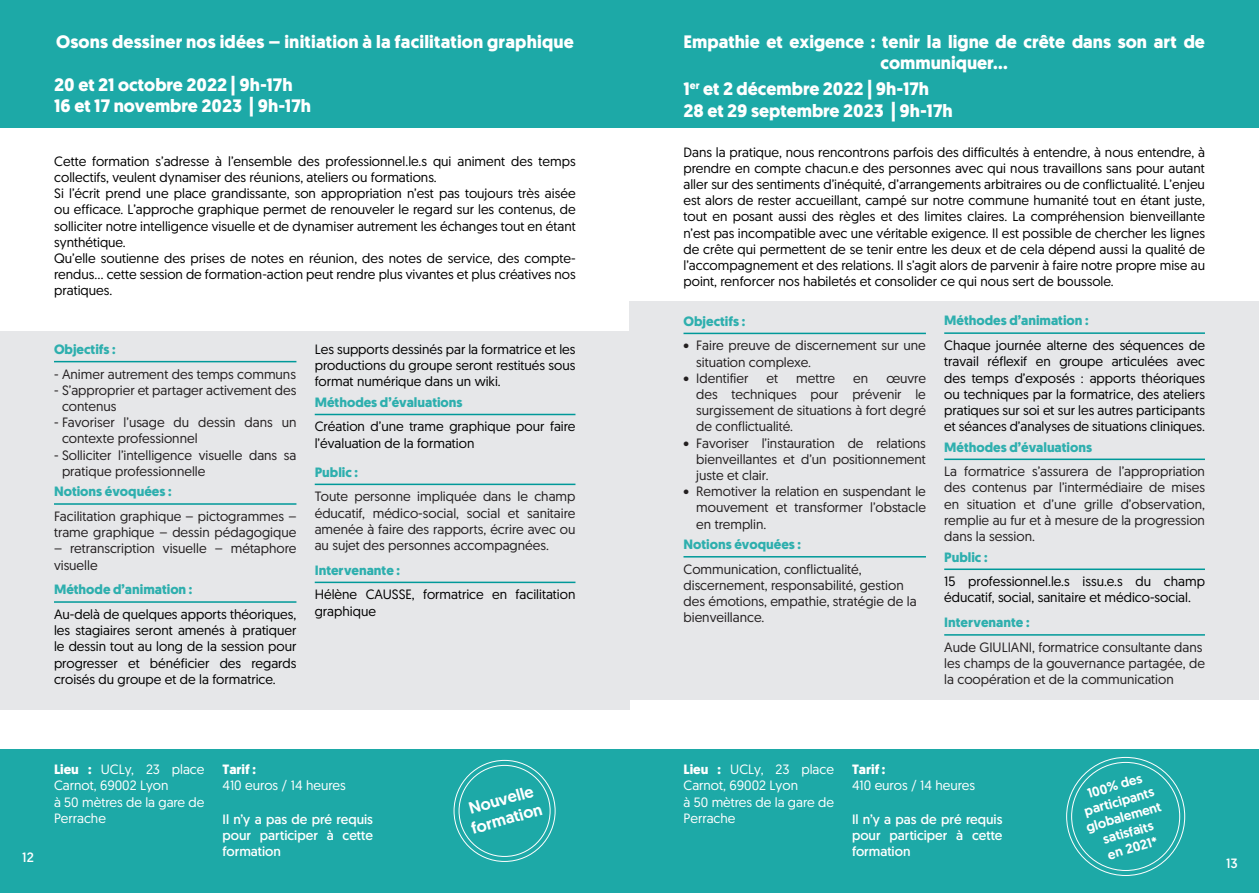
<style>
.page{position:relative;width:1259px;height:893px;background:#fff}
.page>*{position:absolute;margin:0;border:0;box-sizing:border-box;transform-origin:0 0}
.t1{font:700 18px/21.6px "Geomanist";color:#fff;text-align:center}
.t2{font:500 16.5px/19.8px "Geomanist";color:#fff}
.t3{font:13.5px/16.2px "Geomanist";color:#000;text-align:justify}
.t4{font:13.5px/16.2px "Geomanist";color:#231f20}
.t5{font:700 13.5px "Geomanist";color:#2eafae}
.t6{font:13.5px/16.2px "Geomanist";color:#fff}
.t7{font:13.5px/16.2px "Geomanist";color:#fff;text-align:justify}
.t8{font:500 13.5px/16.2px "Geomanist";color:#fff;text-align:center}
.t9{font:700 13.5px "Geomanist";color:#fff}
.s1{font-weight:700}
</style>
<div class="page">
<div style="left:629px;top:749px;width:630px;height:144px;background:#1da9a7"></div>
<div style="left:629px;top:0;width:630px;height:128px;background:#1da9a7"></div>
<div style="left:0;top:749px;width:629px;height:144px;background:#1da9a7"></div>
<div style="left:0;top:0;width:629px;height:128px;background:#1da9a7"></div>
<div style="left:0;top:331px;width:629px;height:379px;background:#e6e7e9"></div>
<hr style="left:54px;top:361px;width:242px;height:1px;background:#099">
<hr style="left:54px;top:503px;width:242px;height:2px;background:#099">
<hr style="left:54px;top:601px;width:242px;height:2px;background:#099">
<hr style="left:315px;top:414px;width:260px;height:1px;background:#099">
<hr style="left:315px;top:484px;width:260px;height:1px;background:#099">
<hr style="left:315px;top:582px;width:260px;height:1px;background:#099">
<div style="left:629px;top:302px;width:630px;height:398px;background:#e6e7e9"></div>
<hr style="left:683px;top:333px;width:243px;height:1px;background:#099">
<hr style="left:683px;top:556px;width:243px;height:1px;background:#099">
<hr style="left:944px;top:332px;width:261px;height:2px;background:#099">
<hr style="left:944px;top:459px;width:261px;height:1px;background:#099">
<hr style="left:944px;top:568px;width:261px;height:2px;background:#099">
<hr style="left:944px;top:634px;width:261px;height:2px;background:#099">
<p class="t1" style="left:56px;top:30px;width:519px">Osons dessiner nos idées – initiation à la facilitation graphique</p>
<p class="t1" style="left:54px;top:74px;width:240px">20 et 21 octobre 2022 | 9h-17h</p>
<p class="t1" style="left:54px;top:95px;width:258px">16 et 17 novembre 2023 | 9h-17h</p>
<p class="t3" style="left:54px;top:153px;width:523px">Cette formation s’adresse à l’ensemble des professionnel.le.s qui animent des temps collectifs, veulent dynamiser des réunions, ateliers ou formations.</p>
<p class="t3" style="left:54px;top:185px;width:523px">Si l’écrit prend une place grandissante, son appropriation n’est pas toujours très aisée ou efficace. L’approche graphique permet de renouveler le regard sur les contenus, de solliciter notre intelligence visuelle et de dynamiser autrement les échanges tout en étant synthétique.</p>
<p class="t3" style="left:54px;top:250px;width:523px">Qu’elle soutienne des prises de notes en réunion, des notes de service, des compte&shy;rendus… cette session de formation-action peut rendre plus vivantes et plus créatives nos pratiques.</p>
<p class="t5" style="left:54px;top:340px;width:63px">Objectifs :</p>
<p class="t4" style="left:54px;top:365px;width:243px">- Animer autrement des temps communs</p>
<p class="t4" style="left:62px;top:382px;width:236px;text-indent:-8px">- S’approprier et partager activement des contenus</p>
<p class="t4" style="left:62px;top:414px;width:236px;text-indent:-8px">- Favoriser l’usage du dessin dans un contexte professionnel</p>
<p class="t4" style="left:62px;top:446px;width:236px;text-indent:-8px">- Solliciter l’intelligence visuelle dans sa pratique professionnelle</p>
<p class="t5" style="left:54px;top:482px;width:119px">Notions évoquées :</p>
<p class="t4" style="left:54px;top:508px;width:244px">Facilitation graphique – pictogrammes – trame graphique – dessin pédagogique</p>
<p class="t4" style="left:54px;top:540px;width:244px">– retranscription visuelle – métaphore visuelle</p>
<p class="t5" style="left:54px;top:580px;width:140px">Méthode d’animation :</p>
<p class="t3" style="left:54px;top:606px;width:244px">Au-delà de quelques apports théoriques, les stagiaires seront amenés à pratiquer le dessin tout au long de la session pour progresser et bénéficier des regards croisés du groupe et de la formatrice.</p>
<p class="t3" style="left:315px;top:341px;width:262px">Les supports dessinés par la formatrice et les productions du groupe seront restitués sous format numérique dans un wiki.</p>
<p class="t5" style="left:315px;top:393px;width:149px">Méthodes d’évaluations</p>
<p class="t3" style="left:315px;top:418px;width:262px">Création d’une trame graphique pour faire l’évaluation de la formation</p>
<p class="t5" style="left:315px;top:463px;width:45px">Public :</p>
<p class="t4" style="left:315px;top:488px;width:262px;text-align:justify">Toute personne impliquée dans le champ éducatif, médico-social, social et sanitaire amenée à faire des rapports, écrire avec ou au sujet des personnes accompagnées.</p>
<p class="t5" style="left:315px;top:561px;width:87px">Intervenante :</p>
<p class="t3" style="left:315px;top:586px;width:262px">Hélène CAUSSE, formatrice en facilitation graphique</p>
<p class="t7" style="left:22px;top:849px;width:13px">12</p>
<p class="t6" style="left:54px;top:761px;width:152px"><span class="s1">Lieu :</span> UCLy, 23 place<br>Carnot, 69002 Lyon<br>à 50 mètres de la gare de<br>Perrache</p>
<p class="t9" style="left:222px;top:760px;width:35px">Tarif :</p>
<p class="t6" style="left:222px;top:777px;width:125px">410 euros / 14 heures</p>
<p class="t7" style="left:222px;top:811px;width:152px">Il n’y a pas de pré requis pour participer à cette formation</p>
<p class="t2" style="left:463px;top:800px;width:74px;rotate:-16deg">Nouvelle formation</p>
<p class="t1" style="left:683px;top:30px;width:523px">Empathie et exigence : tenir la ligne de crête dans son art de communiquer…</p>
<p class="t1" style="left:683px;top:78px;width:247px">1<sup>er</sup> et 2 décembre 2022 | 9h-17h</p>
<p class="t1" style="left:683px;top:99px;width:271px">28 et 29 septembre 2023 | 9h-17h</p>
<p class="t3" style="left:683px;top:143px;width:523px">Dans la pratique, nous rencontrons parfois des difficultés à entendre, à nous entendre, à prendre en compte chacun.e des personnes avec qui nous travaillons sans pour autant aller sur des sentiments d’inéquité, d’arrangements arbitraires ou de conflictualité. L’enjeu est alors de rester accueillant, campé sur notre commune humanité tout en étant juste, tout en posant aussi des règles et des limites claires. La compréhension bienveillante n’est pas incompatible avec une véritable exigence. Il est possible de chercher les lignes de crête qui permettent de se tenir entre les deux et de cela dépend aussi la qualité de l’accompagnement et des relations. Il s’agit alors de parvenir à faire notre propre mise au point, renforcer nos habiletés et consolider ce qui nous sert de boussole.</p>
<p class="t5" style="left:683px;top:312px;width:63px">Objectifs :</p>
<p class="t4" style="left:696px;top:337px;width:231px;text-indent:-13px">• Faire preuve de discernement sur une situation complexe.</p>
<p class="t4" style="left:683px;top:369px;width:66px">• Identifier</p>
<p class="t4" style="left:766px;top:369px;width:13px">et</p>
<p class="t4" style="left:796px;top:369px;width:40px">mettre</p>
<p class="t4" style="left:853px;top:369px;width:17px">en</p>
<p class="t5" style="left:944px;top:312px;width:146px">Méthodes d’animation :</p>
<p class="t3" style="left:944px;top:337px;width:262px">Chaque journée alterne des séquences de travail réflexif en groupe articulées avec des temps d’exposés : apports théoriques ou techniques par la formatrice, des ateliers pratiques sur soi et sur les autres participants et séances d’analyses de situations cliniques.</p>
<p class="t5" style="left:944px;top:438px;width:149px">Méthodes d’évaluations</p>
<p class="t4" style="left:944px;top:463px;width:262px;text-align:justify">La formatrice s’assurera de l’appropriation des contenus par l’intermédiaire de mises en situation et d’une grille d’observation, remplie au fur et à mesure de la progression dans la session.</p>
<p class="t5" style="left:944px;top:548px;width:45px">Public :</p>
<p class="t3" style="left:944px;top:573px;width:262px">15 professionnel.le.s issu.e.s du champ éducatif, social, sanitaire et médico-social.</p>
<p class="t5" style="left:944px;top:613px;width:87px">Intervenante :</p>
<p class="t4" style="left:944px;top:639px;width:262px">Aude GIULIANI, formatrice consultante dans les champs de la gouvernance partagée, de la coopération et de la communication</p>
<p class="t4" style="left:696px;top:369px;width:231px;text-align:justify;text-indent:190px">œuvre des techniques pour prévenir le surgissement de situations à fort degré de conflictualité.</p>
<p class="t4" style="left:696px;top:434px;width:231px;text-align:justify;text-indent:-13px">• Favoriser l’instauration de relations bienveillantes et d’un positionnement juste et clair.</p>
<p class="t4" style="left:696px;top:483px;width:231px;text-align:justify;text-indent:-13px">• Remotiver la relation en suspendant le mouvement et transformer l’obstacle en tremplin.</p>
<p class="t5" style="left:683px;top:535px;width:119px">Notions évoquées :</p>
<p class="t4" style="left:683px;top:560px;width:235px">Communication, conflictualité, discernement, responsabilité, gestion des émotions, empathie, stratégie de la bienveillance.</p>
<p class="t6" style="left:683px;top:761px;width:152px"><span class="s1">Lieu :</span> UCLy, 23 place<br>Carnot, 69002 Lyon<br>à 50 mètres de la gare de<br>Perrache</p>
<p class="t9" style="left:852px;top:760px;width:35px">Tarif :</p>
<p class="t6" style="left:852px;top:777px;width:125px">410 euros / 14 heures</p>
<p class="t7" style="left:852px;top:811px;width:152px">Il n’y a pas de pré requis pour participer à cette formation</p>
<p class="t8" style="left:1075px;top:788px;width:79px;rotate:-16deg">100% des participants globalement satisfaits<br>en 2021*</p>
<p class="t7" style="left:1226px;top:854px;width:13px">13</p>
</div>
